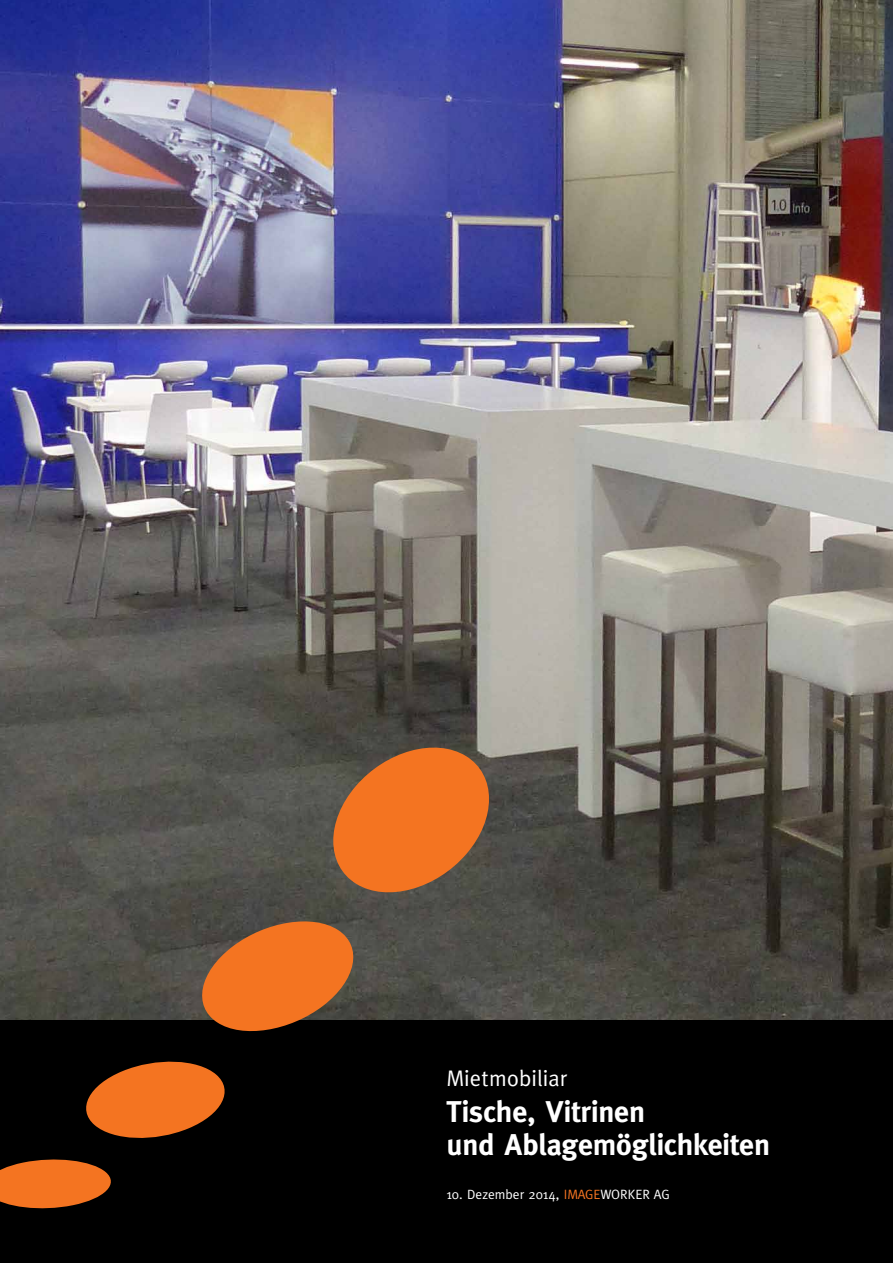
<style>
.page{position:relative;width:893px;height:1263px;background:#fff}
.page>*{position:absolute;margin:0;border:0;box-sizing:border-box;transform-origin:0 0}
.t1{font:700 30px/33px "Meta";letter-spacing:-.005em;color:#fff}
.t2{font:22.5px "Meta";letter-spacing:.005em;color:#fff}
.t3{font:13.5px "Meta";color:#fff}
.s1{color:#f47421}
</style>
<div class="page">
<img style="left:0;top:0;width:893px;height:1020px">
<div style="left:0;top:1020px;width:893px;height:243px;background:#000"></div>
<svg style="left:192px;top:914px;width:171px;height:118px;background:#ab5e2a"></svg>
<svg style="left:86px;top:1061px;width:139px;height:77px"></svg>
<svg style="left:326px;top:748px;width:163px;height:154px;background:#be682e"></svg>
<svg style="left:0;top:1159px;width:111px;height:49px"></svg>
<p class="t2" style="left:446px;top:1065px;width:122px">Mietmobiliar</p>
<p class="t1" style="left:446px;top:1095px;width:325px">Tische, Vitrinen<br>und Ablagemöglichkeiten</p>
<p class="t3" style="left:446px;top:1187px;width:225px">10. Dezember 2014, <span class="s1">IMAGE</span>WORKER AG</p>
</div>
